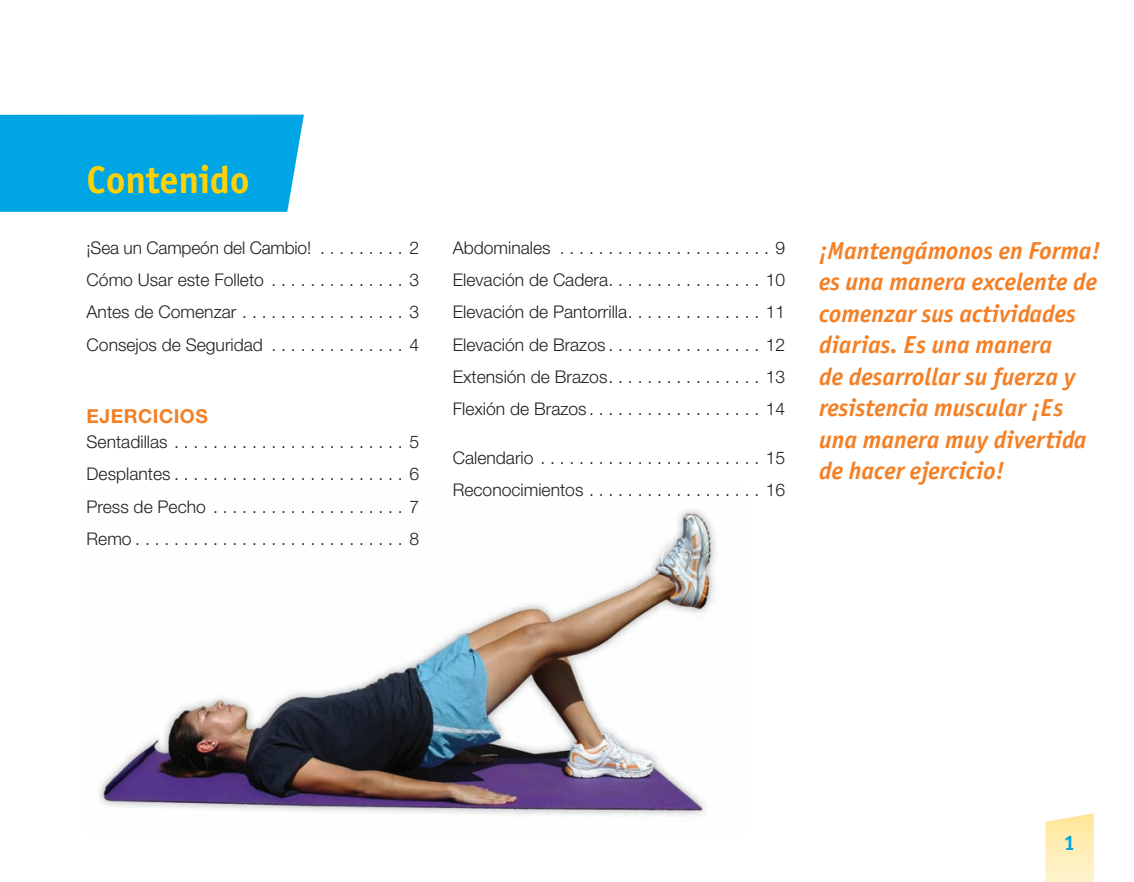
<style>
.page{position:relative;width:1134px;height:882px;background:#fff}
.page>*{position:absolute;margin:0;border:0;box-sizing:border-box;transform-origin:0 0}
.head_span{font:38.5px "Officina Sans Bold A";letter-spacing:-.01em;color:#fed105}
.Take_It_Further_head{font:italic 24.5px/31.5px "Officina Sans Bold A";color:#f48026}
.body{font:21px "Officina Sans Bold A";color:#00a5e3}
.sub_head_span{font:700 19.25px "Helvetica Neue LT Std";letter-spacing:.025em;color:#f48026}
.body_span{font:300 17.5px "Helvetica Neue LT Std";color:#231f20}
</style>
<div class="page">
<img style="left:99px;top:509px;width:617px;height:308px">
<div style="left:0;top:115px;width:304px;height:97px;background:#00a5e3"></div>
<svg style="left:1045px;top:813px;width:49px;height:69px;background:#feeeba"></svg>
<p class="head_span" style="left:87px;top:157px;width:165px">Contenido</p>
<p class="body_span" style="left:87px;top:237px;width:334px">¡Sea un Campeón del Cambio! . . . . . . . . . 2</p>
<p class="body_span" style="left:87px;top:269px;width:334px">Cómo Usar este Folleto . . . . . . . . . . . . . . 3</p>
<p class="body_span" style="left:87px;top:301px;width:334px">Antes de Comenzar .................3</p>
<p class="body_span" style="left:87px;top:334px;width:334px">Consejos de Seguridad . . . . . . . . . . . . . . 4</p>
<p class="sub_head_span" style="left:87px;top:405px;width:123px">EJERCICIOS</p>
<p class="body_span" style="left:87px;top:431px;width:334px">Sentadillas ........................5</p>
<p class="body_span" style="left:87px;top:463px;width:334px">Desplantes . .......................6</p>
<p class="body_span" style="left:87px;top:496px;width:334px">Press de Pecho ....................7</p>
<p class="body_span" style="left:87px;top:528px;width:334px">Remo . ...........................8</p>
<p class="body_span" style="left:453px;top:237px;width:334px">Abdominales ......................9</p>
<p class="body_span" style="left:453px;top:269px;width:334px">Elevación de Cadera . . . . . . . . . . . . . . . . 10</p>
<p class="body_span" style="left:453px;top:301px;width:334px">Elevación de Pantorrilla . . . . . . . . . . . . . . 11</p>
<p class="body_span" style="left:453px;top:334px;width:334px">Elevación de Brazos . . . . . . . . . . . . . . . . 12</p>
<p class="body_span" style="left:453px;top:366px;width:334px">Extensión de Brazos . . . . . . . . . . . . . . . . 13</p>
<p class="body_span" style="left:453px;top:399px;width:334px">Flexión de Brazos . .................14</p>
<p class="body_span" style="left:453px;top:447px;width:334px">Calendario .......................15</p>
<p class="body_span" style="left:453px;top:479px;width:334px">Reconocimientos ..................16</p>
<p class="Take_It_Further_head" style="left:819px;top:235px;width:283px">¡Mantengámonos en Forma! es una manera excelente de comenzar sus actividades diarias. Es una manera<br>de desarrollar su fuerza y resistencia muscular ¡Es una manera muy divertida de hacer ejercicio!</p>
<p class="body" style="left:1063px;top:830px;width:13px">1</p>
</div>
